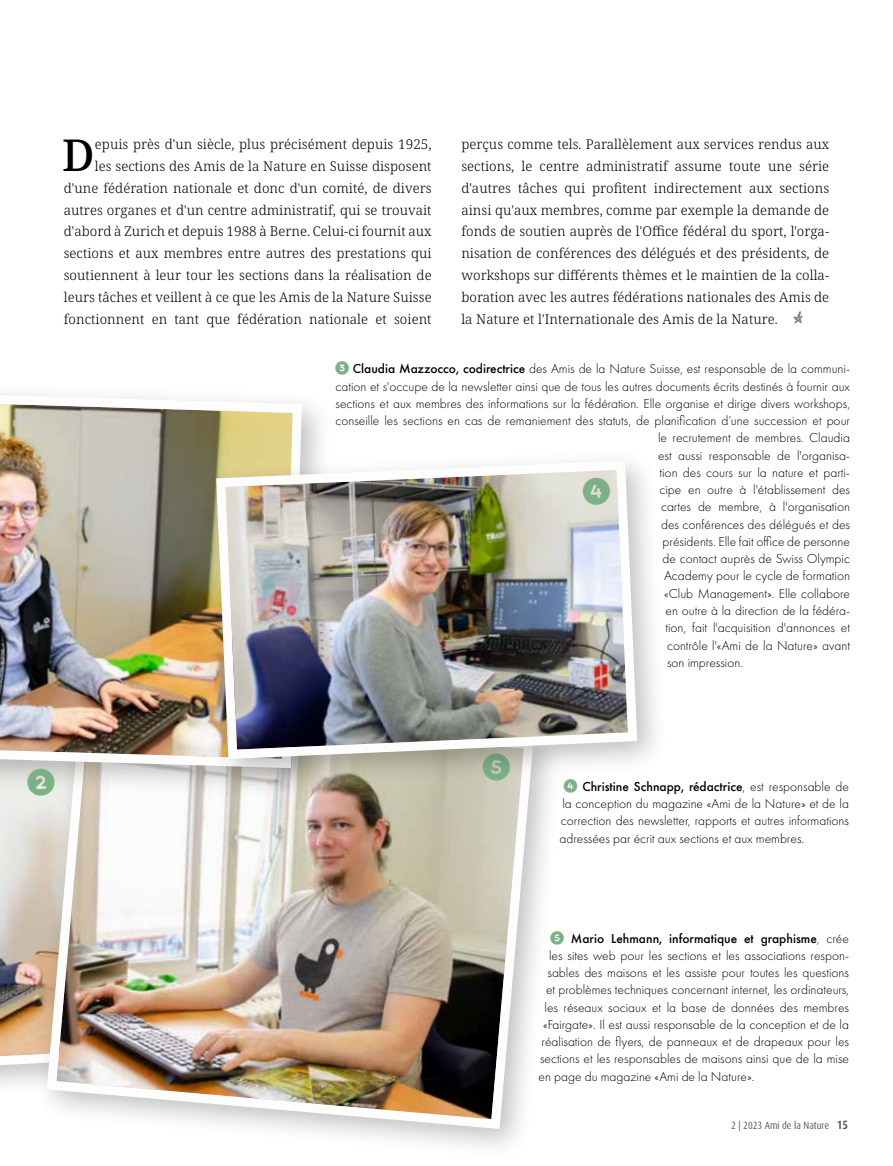
<style>
.page{position:relative;width:893px;height:1166px;background:#fff}
.page>*{position:absolute;margin:0;border:0;box-sizing:border-box;transform-origin:0 0}
.t1{font:500 43.95px "Noto Serif";color:#000}
.t2{font:300 13.5px/17.2px "Futura PT";color:#000;text-align:justify}
.t3{font:300 13.5px/21.8px "Noto Serif";letter-spacing:.005em;color:#000;text-align:right}
.t4{font:500 13.5px "Futura PT";color:#000}
.t5{font:condensed 10.5px "Dax OT";color:#575756}
.s1{font-weight:500}
.s2{font-weight:300}
.s3{font-weight:700;font-size:12px}
</style>
<div class="page">
<img style="left:0;top:800px;width:33px;height:285px">
<div style="left:33px;top:686px;width:532px;height:474px;background:#000;opacity:.25"></div>
<img style="left:42px;top:790px;width:496px;height:343px">
<div style="left:0;top:375px;width:334px;height:425px;background:#000;opacity:.25"></div>
<img style="left:0;top:384px;width:307px;height:388px">
<div style="left:202px;top:446px;width:467px;height:344px;background:#000;opacity:.25"></div>
<img style="left:211px;top:455px;width:431px;height:308px">
<svg style="left:793px;top:311px;width:10px;height:12px"></svg>
<svg style="left:550px;top:930px;width:14px;height:13px"></svg>
<svg style="left:564px;top:778px;width:13px;height:14px"></svg>
<svg style="left:27px;top:768px;width:28px;height:28px"></svg>
<svg style="left:482px;top:752px;width:29px;height:29px"></svg>
<svg style="left:583px;top:477px;width:28px;height:28px"></svg>
<p class="t3" style="left:64px;top:134px;width:369px">epuis près d'un siècle, plus précisément depuis 1925,<br>les sections des Amis de la Nature en Suisse disposent d'une fédération nationale et donc d'un comité, de divers autres organes et d'un centre administratif, qui se trouvait d'abord à Zurich et depuis 1988 à Berne. Celui-ci fournit aux sections et aux membres entre autres des prestations qui soutiennent à leur tour les sections dans la réalisation de leurs tâches et veillent à ce que les Amis de la Nature Suisse fonctionnent en tant que fédération nationale et soient</p>
<p class="t3" style="left:461px;top:134px;width:369px;text-align:justify">perçus comme tels. Parallèlement aux services rendus aux sections, le centre administratif assume toute une série d'autres tâches qui profitent indirectement aux sections ainsi qu'aux membres, comme par exemple la demande de fonds de soutien auprès de l'Office fédéral du sport, l'orga&shy;nisation de conférences des délégués et des présidents, de workshops sur différents thèmes et le maintien de la colla&shy;boration avec les autres fédérations nationales des Amis de la Nature et l'Internationale des Amis de la Nature.</p>
<h1 class="t1" style="left:62px;top:125px;width:34px">D</h1>
<p class="t2" style="left:353px;top:360px;width:499px"><span class="s1">Claudia Mazzocco, codirectrice</span> des Amis de la Nature Suisse, est responsable de la communi-</p>
<p class="t2" style="left:335px;top:377px;width:516px">cation et s'occupe de la newsletter ainsi que de tous les autres documents écrits destinés à fournir aux</p>
<p class="t2" style="left:335px;top:394px;width:516px">sections et aux membres des informations sur la fédération. Elle organise et dirige divers workshops,</p>
<p class="t2" style="left:335px;top:412px;width:516px">conseille les sections en cas de remaniement des statuts, de planification d’une succession et pour</p>
<p class="t2" style="left:658px;top:429px;width:193px">le recrutement de membres. Claudia</p>
<p class="t2" style="left:658px;top:446px;width:193px">est aussi responsable de l'organisa-</p>
<p class="t2" style="left:659px;top:463px;width:192px">tion des cours sur la nature et parti-</p>
<p class="t2" style="left:659px;top:481px;width:192px">cipe en outre à l'établissement des</p>
<p class="t2" style="left:661px;top:498px;width:191px">cartes de membre, à l'organisation</p>
<p class="t2" style="left:661px;top:515px;width:191px">des conférences des délégués et des</p>
<p class="t2" style="left:662px;top:532px;width:189px">présidents. Elle fait office de personne</p>
<p class="t2" style="left:662px;top:550px;width:189px">de contact auprès de Swiss Olympic</p>
<p class="t2" style="left:664px;top:567px;width:188px">Academy pour le cycle de formation</p>
<p class="t2" style="left:664px;top:584px;width:188px">«Club Management». Elle collabore</p>
<p class="t2" style="left:665px;top:602px;width:186px">en outre à la direction de la fédéra-</p>
<p class="t2" style="left:665px;top:619px;width:186px">tion, fait l'acquisition d'annonces et</p>
<p class="t2" style="left:667px;top:636px;width:185px">contrôle l'«Ami de la Nature» avant</p>
<p class="t2" style="left:667px;top:653px;width:78px">son impression.</p>
<p class="t2" style="left:559px;top:777px;width:291px;text-indent:23px"><span class="s1">Christine Schnapp, rédactrice</span>, est responsable de la conception du magazine «Ami de la Nature» et de la correction des newsletter, rapports et autres informations adressées par écrit aux sections et aux membres.</p>
<p class="t4" style="left:571px;top:929px;width:280px">Mario Lehmann, informatique et graphisme<span class="s2">, crée</span></p>
<p class="t2" style="left:549px;top:946px;width:302px">les sites web pour les sections et les associations respon-</p>
<p class="t2" style="left:547px;top:963px;width:303px">sables des maisons et les assiste pour toutes les questions</p>
<p class="t2" style="left:546px;top:981px;width:304px">et problèmes techniques concernant internet, les ordinateurs,</p>
<p class="t2" style="left:544px;top:998px;width:306px">les réseaux sociaux et la base de données des membres</p>
<p class="t2" style="left:543px;top:1015px;width:308px">«Fairgate». Il est aussi responsable de la conception et de la</p>
<p class="t2" style="left:541px;top:1032px;width:309px">réalisation de flyers, de panneaux et de drapeaux pour les</p>
<p class="t2" style="left:540px;top:1050px;width:311px">sections et les responsables de maisons ainsi que de la mise</p>
<p class="t2" style="left:538px;top:1067px;width:217px">en page du magazine «Ami de la Nature».</p>
<p class="t5" style="left:731px;top:1118px;width:118px">2 | 2023 Ami de la Nature <span class="s3">15</span></p>
</div>
